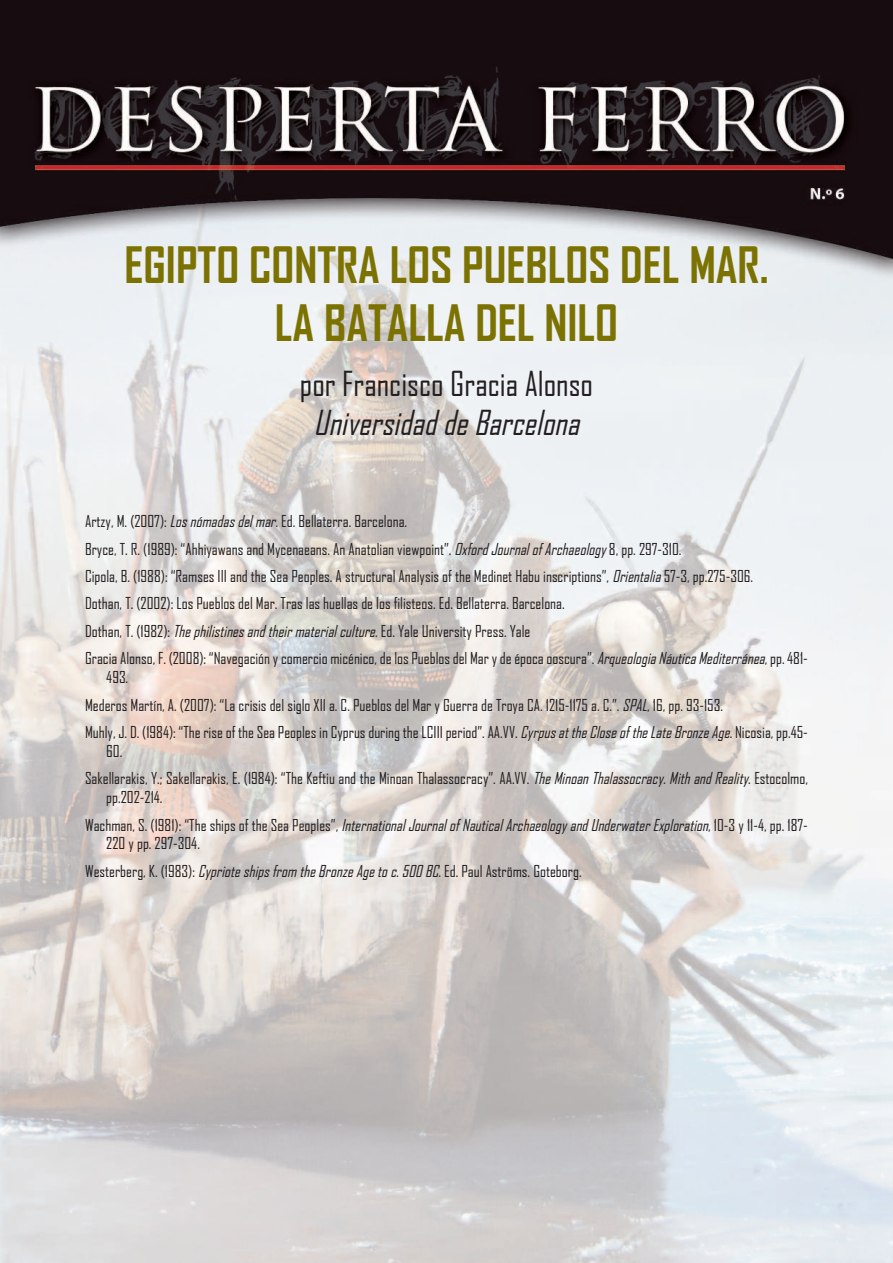
<style>
.page{position:relative;width:893px;height:1263px;background:#fff}
.page>*{position:absolute;margin:0;border:0;box-sizing:border-box;transform-origin:0 0}
.t1{font:700 48px/57.6px "Agency FB";color:#7b7202;text-align:center}
.t2{font:33px "Agency FB";color:#231f20}
.t3{font:italic 33px "Agency FB";color:#231f20}
.t4{font:15.75px/27.5px "Agency FB";color:#231f20}
.s1{font-style:italic}
</style>
<div class="page">
<img style="left:0;top:0;width:893px;height:1263px">
<h1 class="t1" style="left:124px;top:235px;width:645px">EGIPTO CONTRA LOS PUEBLOS DEL MAR.<br>LA BATALLA DEL NILO</h1>
<h2 class="t2" style="left:300px;top:363px;width:295px">por Francisco Gracia Alonso</h2>
<h2 class="t3" style="left:314px;top:403px;width:274px">Universidad de Barcelona</h2>
<p class="t4" style="left:85px;top:507px;width:724px">Artzy, M. (2007): <span class="s1">Losnómadasdelmar.</span>Ed. Bellaterra. Barcelona.<br>Bryce, T. R. (1989): “Ahhiyawans and Mycenaeans. An Anatolian viewpoint”. <span class="s1">OxfordJournalof Archaeology</span>8, pp. 297-310.<br>Cipola, B. (1988): “Ramses III and the Sea Peoples. A structural Analysis of the Medinet Habu inscriptions”, <span class="s1">Orientalia</span>57-3, pp.275-306.<br>Dothan, T. (2002): Los Pueblos del Mar. Tras las huellas de los filisteos. Ed. Bellaterra. Barcelona.<br>Dothan, T. (1982): <span class="s1">Thephilistinesandtheirmaterialculture</span>. Ed. Yale University Press. Yale<br>Gracia Alonso, F. (2008): “Navegación y comercio micénico, de los Pueblos del Mar y de época ooscura”. <span class="s1">ArqueologiaNáuticaMediterránea</span>, pp. 481-</p>
<p class="t4" style="left:85px;top:663px;width:724px;text-indent:21px">493.<br>Mederos Martín, A. (2007): “La crisis del siglo XII a. C. Pueblos del Mar y Guerra de Troya CA. 1215-1175 a. C.”. <span class="s1">SPAL</span>, 16, pp. 93-153.<br>Muhly, J. D. (1984): “The rise of the Sea Peoples in Cyprus during the LCIII period”. AA.VV. <span class="s1">CyrpusattheCloseof theLateBronzeAge</span>. Nicosia, pp.45-</p>
<p class="t4" style="left:85px;top:737px;width:724px;text-indent:21px">60.<br>Sakellarakis, Y.; Sakellarakis, E. (1984): “The Keftiu and the Minoan Thalassocracy”. AA.VV. <span class="s1">TheMinoanThalassocracy.MithandReality</span>. Estocolmo,</p>
<p class="t4" style="left:85px;top:783px;width:724px;text-indent:21px">pp.202-214.<br>Wachman, S. (1981): “The ships of the Sea Peoples”, <span class="s1">InternationalJournalof NauticalArchaeologyandUnderwaterExploration</span>, 10-3 y 11-4, pp. 187-</p>
<p class="t4" style="left:85px;top:829px;width:498px;text-indent:21px">220 y pp. 297-304.<br>Westerberg, K. (1983): <span class="s1">CyprioteshipsfromtheBronzeAgetoc.500BC</span>. Ed. Paul Aströms. Goteborg.</p>
</div>
